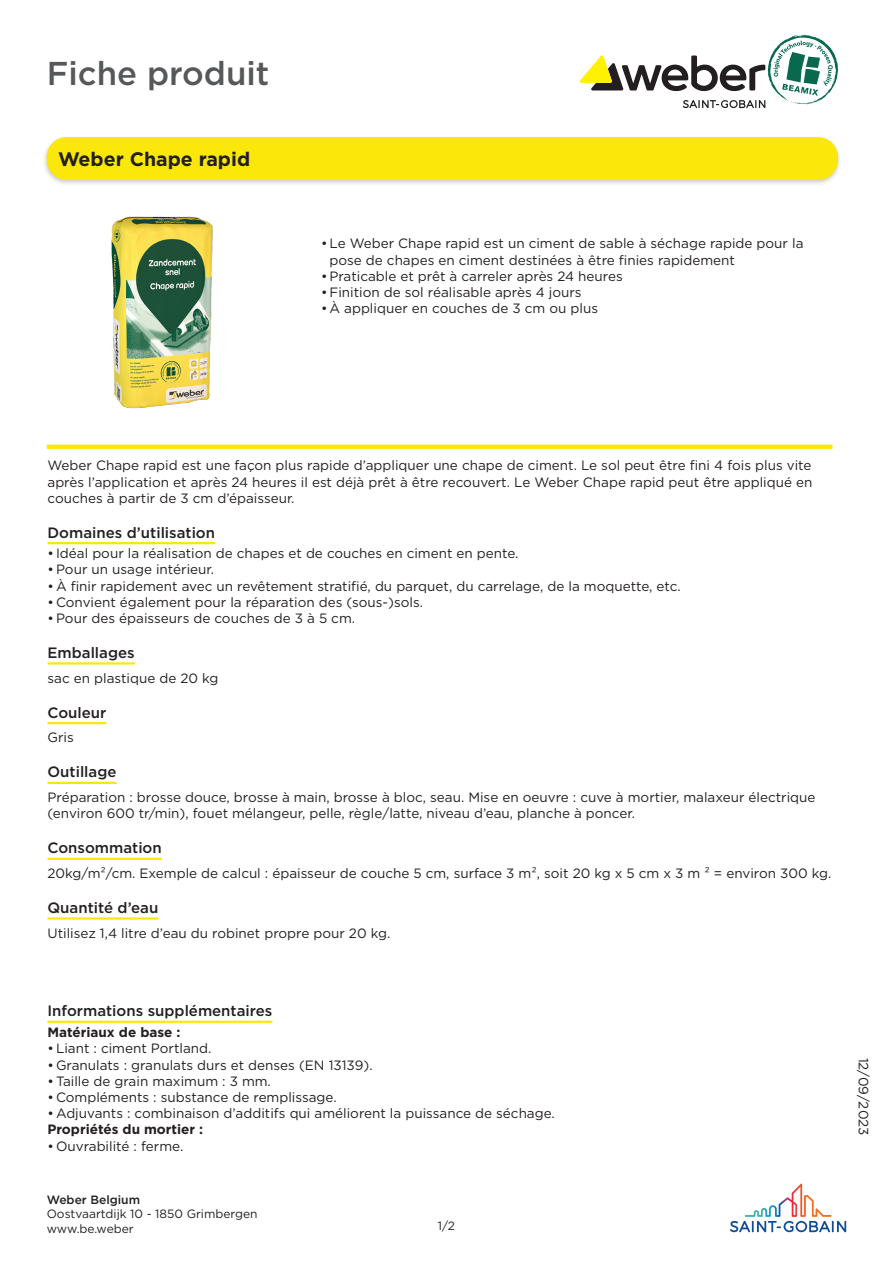
<style>
.page{position:relative;width:893px;height:1263px;background:#fff}
.page>*{position:absolute;margin:0;border:0;box-sizing:border-box;transform-origin:0 0}
.t1{font:500 33px "Gotham";color:#57585a}
.TOC_A_PRODUCT_MULTI{font:700 19.5px "Gotham";color:#231f20}
.Longname{font:500 15px "Gotham";color:#231f20}
.Technical_info{font:500 15px "Gotham";color:#231f20}
.Value{font:13.5px/16.2px "Gotham";color:#231f20}
.between_bullets{font:700 13.5px "Gotham";color:#231f20}
.Body-text{font:700 13.5px "Gotham";color:#231f20}
.t2{font:12px/14.4px "Gotham";color:#231f20}
.t3{font:500 12px "Gotham";color:#231f20}
</style>
<div class="page">
<svg style="left:730px;top:1184px;width:116px;height:48px"></svg>
<svg style="left:579px;top:35px;width:259px;height:73px"></svg>
<div style="left:42px;top:135px;width:800px;height:51px;background:#231f20;opacity:.24"></div>
<div style="left:47px;top:138px;width:790px;height:41px;background:#fbe709;border-radius:20px"></div>
<div style="left:47px;top:137px;width:791px;height:43px;border:1px solid #fbe709;border-radius:20px"></div>
<svg style="left:47px;top:445px;width:785px;height:4px;background:#fbe70d"></svg>
<hr style="left:48px;top:542px;width:167px;height:2px;background:#fbe709">
<hr style="left:48px;top:662px;width:87px;height:2px;background:#fbe709">
<hr style="left:48px;top:722px;width:58px;height:2px;background:#fbe709">
<hr style="left:48px;top:782px;width:69px;height:2px;background:#fbe709">
<hr style="left:48px;top:858px;width:114px;height:2px;background:#fbe709">
<hr style="left:48px;top:917px;width:110px;height:3px;background:#fbe709">
<hr style="left:48px;top:1020px;width:224px;height:3px;background:#fbe709">
<img style="left:111px;top:216px;width:102px;height:193px">
<h1 class="t1" style="left:47px;top:51px;width:224px">Fiche produit</h1>
<p class="TOC_A_PRODUCT_MULTI" style="left:58px;top:146px;width:194px">Weber Chape rapid</p>
<p class="Value" style="left:329px;top:235px;width:475px;text-indent:-9px">•Le Weber Chape rapid est un ciment de sable à séchage rapide pour la pose de chapes en ciment destinées à être finies rapidement</p>
<p class="Value" style="left:321px;top:268px;width:303px">•Praticable et prêt à carreler après 24 heures</p>
<p class="Value" style="left:321px;top:284px;width:262px">•Finition de sol réalisable après 4 jours</p>
<p class="Value" style="left:321px;top:300px;width:279px">•À appliquer en couches de 3 cm ou plus</p>
<p class="Value" style="left:48px;top:457px;width:766px;text-align:justify">Weber Chape rapid est une façon plus rapide d’appliquer une chape de ciment. Le sol peut être fini 4 fois plus vite après l’application et après 24 heures il est déjà prêt à être recouvert. Le Weber Chape rapid peut être appliqué en couches à partir de 3 cm d’épaisseur.</p>
<p class="Technical_info" style="left:48px;top:523px;width:169px">Domaines d’utilisation</p>
<p class="Value" style="left:48px;top:545px;width:473px">• Idéal pour la réalisation de chapes et de couches en ciment en pente.</p>
<p class="Value" style="left:48px;top:561px;width:168px">•Pour un usage intérieur.</p>
<p class="Value" style="left:48px;top:577px;width:635px">•À finir rapidement avec un revêtement stratifié, du parquet, du carrelage, de la moquette, etc.</p>
<p class="Value" style="left:48px;top:594px;width:377px">• Convient également pour la réparation des (sous-)sols.</p>
<p class="Value" style="left:48px;top:610px;width:309px">•Pour des épaisseurs de couches de 3 à 5 cm.</p>
<p class="Longname" style="left:48px;top:643px;width:89px">Emballages</p>
<p class="Value" style="left:48px;top:670px;width:173px">sac en plastique de 20 kg</p>
<p class="Longname" style="left:48px;top:703px;width:60px">Couleur</p>
<p class="Value" style="left:48px;top:729px;width:28px">Gris</p>
<p class="Longname" style="left:48px;top:762px;width:71px">Outillage</p>
<p class="Value" style="left:48px;top:789px;width:769px">Préparation : brosse douce, brosse à main, brosse à bloc, seau. Mise en oeuvre : cuve à mortier, malaxeur électrique (environ 600 tr/min), fouet mélangeur, pelle, règle/latte, niveau d’eau, planche à poncer.</p>
<p class="Longname" style="left:48px;top:838px;width:116px">Consommation</p>
<p class="Value" style="left:48px;top:865px;width:785px">20kg/m²/cm. Exemple de calcul : épaisseur de couche 5 cm, surface 3 m², soit 20 kg x 5 cm x 3 m ² = environ 300 kg.</p>
<p class="Longname" style="left:48px;top:898px;width:112px">Quantité d’eau</p>
<p class="Value" style="left:48px;top:925px;width:344px">Utilisez 1,4 litre d’eau du robinet propre pour 20 kg.</p>
<p class="Technical_info" style="left:48px;top:1001px;width:226px">Informations supplémentaires</p>
<p class="Body-text" style="left:48px;top:1023px;width:135px">Matériaux de base :</p>
<p class="Value" style="left:48px;top:1040px;width:165px">•Liant : ciment Portland.</p>
<p class="Value" style="left:48px;top:1056px;width:327px">•Granulats : granulats durs et denses (EN 13139).</p>
<p class="Value" style="left:48px;top:1072px;width:225px">•Taille de grain maximum : 3 mm.</p>
<p class="Value" style="left:48px;top:1089px;width:291px">• Compléments : substance de remplissage.</p>
<p class="Value" style="left:48px;top:1105px;width:509px">•Adjuvants : combinaison d’additifs qui améliorent la puissance de séchage.</p>
<p class="between_bullets" style="left:48px;top:1120px;width:157px">Propriétés du mortier :</p>
<p class="Value" style="left:48px;top:1137px;width:137px">• Ouvrabilité : ferme.</p>
<p class="t3" style="left:47px;top:1192px;width:95px">Weber Belgium</p>
<p class="t2" style="left:47px;top:1207px;width:212px">Oostvaartdijk 10 - 1850 Grimbergen www.be.weber</p>
<p class="t2" style="left:438px;top:1218px;width:19px">1/2</p>
<p class="Value" style="left:872px;top:1057px;width:79px;rotate:90deg">12/09/2023</p>
</div>
